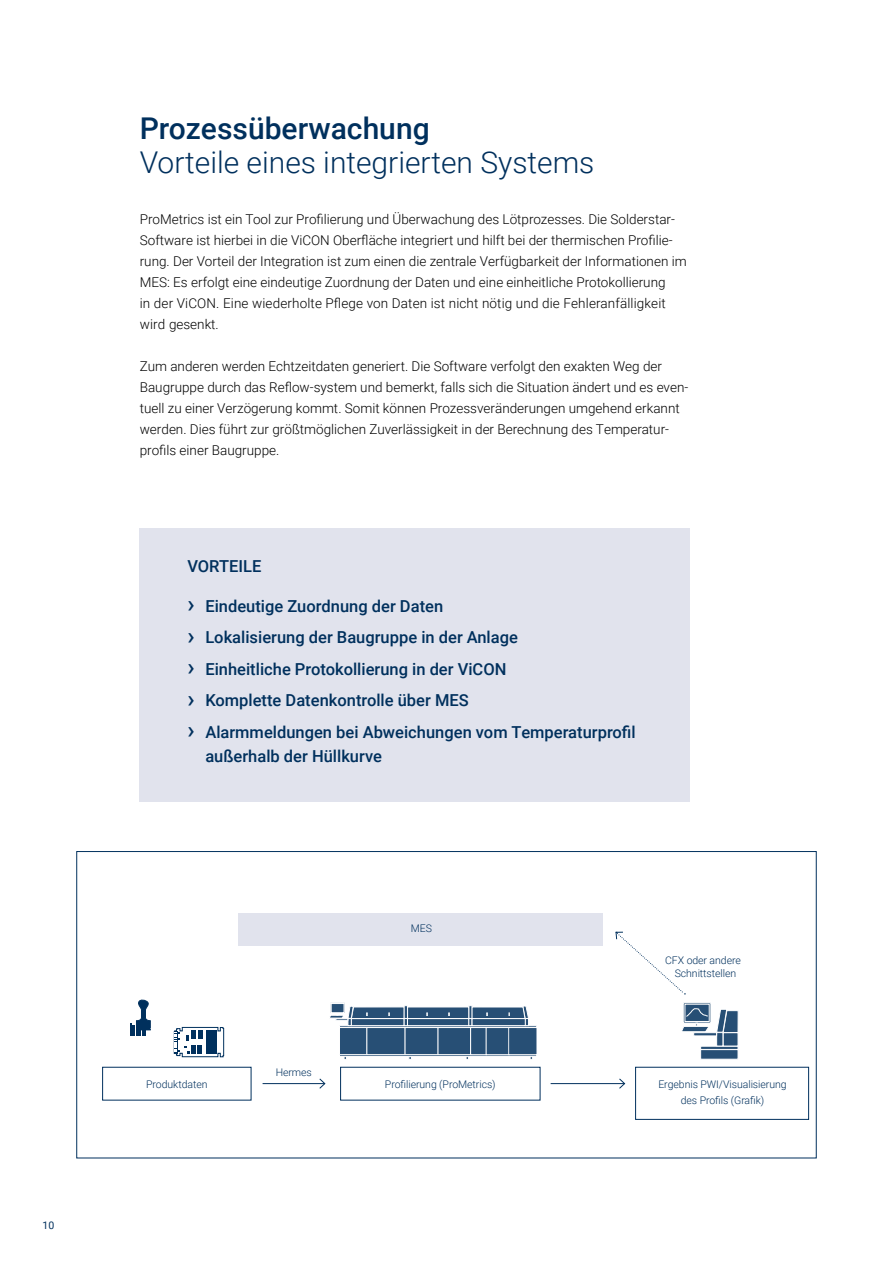
<style>
.page{position:relative;width:893px;height:1263px;background:#fff}
.page>*{position:absolute;margin:0;border:0;box-sizing:border-box;transform-origin:0 0}
.t1{font:300 30px "Roboto";color:#00305d}
.t2{font:500 30px "Roboto";color:#00305d}
.t3{font:500 16.5px/31.5px "Roboto";color:#00305d}
.t4{font:300 13.5px/21px "Roboto";color:#000}
.t5{font:300 10.5px/16px "Roboto";letter-spacing:-.005em;color:#00305d;text-align:center}
.t6{font:10.5px "Roboto";color:#00305d}
.s1{font-size:24px}
</style>
<div class="page">
<div style="left:339px;top:1027px;width:28px;height:28px;background:#274f75;border:1px solid #fff"></div>
<div style="left:367px;top:1027px;width:38px;height:28px;background:#274f75"></div>
<div style="left:405px;top:1027px;width:33px;height:28px;background:#274f75"></div>
<div style="left:438px;top:1027px;width:33px;height:28px;background:#274f75"></div>
<div style="left:339px;top:1054px;width:198px;height:3px;background:#00305d;border:1px solid #fff"></div>
<div style="left:339px;top:1025px;width:198px;height:3px;background:#00305d;border:1px solid #fff"></div>
<div style="left:407px;top:1018px;width:62px;height:8px;background:#274f75;border:1px solid #fff"></div>
<div style="left:407px;top:1007px;width:62px;height:12px;background:#274f75;border:1px solid #fff"></div>
<div style="left:470px;top:1027px;width:17px;height:28px;background:#274f75;border:1px solid #fff"></div>
<div style="left:486px;top:1027px;width:24px;height:28px;background:#274f75;border:1px solid #fff"></div>
<div style="left:508px;top:1027px;width:29px;height:28px;background:#274f75;border:1px solid #fff"></div>
<svg style="left:468px;top:1005px;width:61px;height:21px"></svg>
<svg style="left:331px;top:1004px;width:13px;height:1px"></svg>
<svg style="left:330px;top:1005px;width:78px;height:21px"></svg>
<div style="left:239px;top:913px;width:364px;height:33px;background:#e1e3ed"></div>
<hr style="left:263px;top:1083px;width:62px;height:1px;background:#00305d">
<svg style="left:319px;top:1078px;width:7px;height:11px"></svg>
<hr style="left:551px;top:1083px;width:74px;height:1px;background:#00305d">
<svg style="left:619px;top:1078px;width:6px;height:11px"></svg>
<svg style="left:615px;top:931px;width:70px;height:63px"></svg>
<svg style="left:174px;top:1027px;width:50px;height:30px"></svg>
<div style="left:197px;top:1045px;width:5px;height:9px;background:#00305d"></div>
<div style="left:206px;top:1047px;width:11px;height:7px;background:#00305d"></div>
<div style="left:206px;top:1039px;width:11px;height:7px;background:#00305d"></div>
<div style="left:206px;top:1030px;width:11px;height:7px;background:#00305d"></div>
<svg style="left:130px;top:999px;width:21px;height:37px"></svg>
<svg style="left:700px;top:1049px;width:38px;height:10px"></svg>
<svg style="left:700px;top:1046px;width:38px;height:4px"></svg>
<div style="left:723px;top:1032px;width:15px;height:14px;background:#274f75;border:1px solid #fff"></div>
<div style="left:716px;top:1032px;width:7px;height:14px;background:#274f75;border:1px solid #fff"></div>
<svg style="left:716px;top:1009px;width:23px;height:24px"></svg>
<svg style="left:683px;top:1003px;width:28px;height:20px"></svg>
<div style="left:685px;top:1004px;width:24px;height:17px;background:#274f75"></div>
<svg style="left:682px;top:1024px;width:26px;height:8px"></svg>
<svg style="left:693px;top:1032px;width:24px;height:4px"></svg>
<svg style="left:686px;top:1008px;width:22px;height:9px"></svg>
<div style="left:140px;top:528px;width:550px;height:273px;background:#e1e3ed"></div>
<p class="t6" style="left:43px;top:1218px;width:13px">10</p>
<h1 class="t2" style="left:140px;top:107px;width:291px">Prozessüberwachung</h1>
<h1 class="t1" style="left:140px;top:141px;width:456px">Vorteile eines integrierten Systems</h1>
<p class="t4" style="left:140px;top:208px;width:548px">ProMetrics ist ein Tool zur Profilierung und Überwachung des Lötprozesses. Die Solderstar-Software ist hierbei in die ViCON Oberfläche integriert und hilft bei der thermischen Profilie&shy;rung. Der Vorteil der Integration ist zum einen die zentrale Verfügbarkeit der Informationen im MES: Es erfolgt eine eindeutige Zuordnung der Daten und eine einheitliche Protokollierung<br>in der ViCON. Eine wiederholte Pflege von Daten ist nicht nötig und die Fehleranfälligkeit wird gesenkt.</p>
<p class="t4" style="left:140px;top:355px;width:550px">Zum anderen werden Echtzeitdaten generiert. Die Software verfolgt den exakten Weg der Baugruppe durch das Reflow-system und bemerkt, falls sich die Situation ändert und es even&shy;tuell zu einer Verzögerung kommt. Somit können Prozessveränderungen umgehend erkannt werden. Dies führt zur größtmöglichen Zuverlässigkeit in der Berechnung des Temperatur&shy;profils einer Baugruppe.</p>
<p class="t3" style="left:187px;top:550px;width:76px">VORTEILE</p>
<p class="t3" style="left:187px;top:589px;width:450px"><span class="s1">›</span> Eindeutige Zuordnung der Daten<br><span class="s1">›</span> Lokalisierung der Baugruppe in der Anlage<br><span class="s1">›</span> Einheitliche Protokollierung in der ViCON<br><span class="s1">›</span> Komplette Datenkontrolle über MES<br><span class="s1">›</span> Alarmmeldungen bei Abweichungen vom Temperaturprofil</p>
<p class="t3" style="left:205px;top:739px;width:178px">außerhalb der Hüllkurve</p>
<p class="t5" style="left:276px;top:1064px;width:38px">Hermes</p>
<p class="t5" style="left:411px;top:920px;width:23px">MES</p>
<p class="t5" style="left:665px;top:952px;width:77px">CFX oder andere</p>
<p class="t5" style="left:675px;top:964px;width:63px">Schnittstellen</p>
<p class="t5" style="left:146px;top:1076px;width:63px">Produktdaten</p>
<p class="t5" style="left:385px;top:1076px;width:112px">Profilierung (ProMetrics)</p>
<p class="t5" style="left:658px;top:1076px;width:130px">Ergebnis PWI/Visualisierung des Profils (Grafik)</p>
</div>
